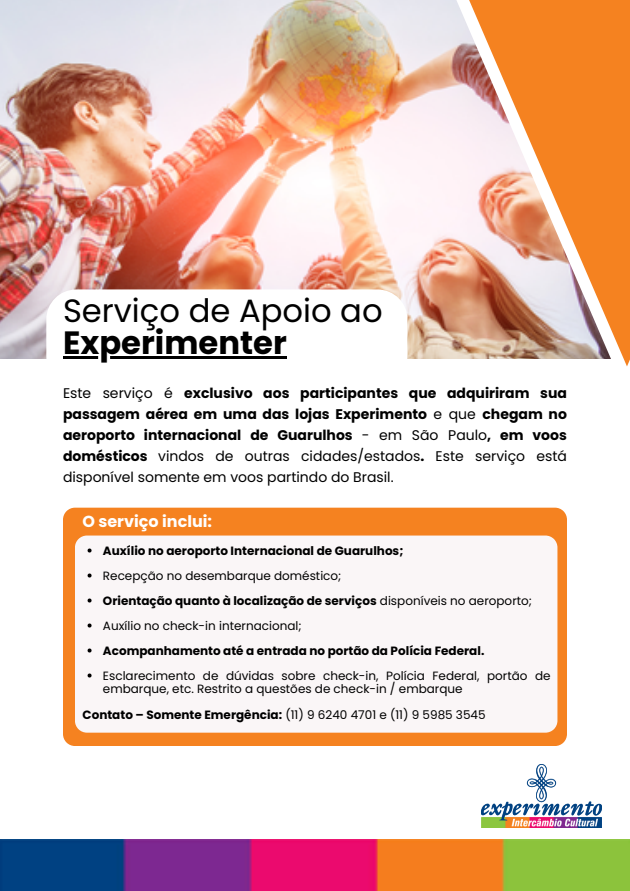
<style>
.page{position:relative;width:630px;height:891px;background:#fff}
.page>*{position:absolute;margin:0;border:0;box-sizing:border-box;transform-origin:0 0}
.t1{font:32.4px "Poppins";color:#000}
.t2{font:700 32.4px "Poppins";color:#000}
.t3{font:700 16px "Poppins";color:#fff}
.t4{font:700 14px/21.2px "Poppins";color:#000;text-align:justify}
.t5{font:12px/12.8px "Poppins";color:#000}
.t6{font:700 12px "Poppins";color:#000}
.s1{font-weight:400}
.s2{font-weight:700}
</style>
<div class="page">
<img style="left:0;top:840px;width:630px;height:51px">
<img style="left:481px;top:764px;width:120px;height:63px">
<img style="left:0;top:0;width:448px;height:359px">
<div style="left:46px;top:289px;width:361px;height:97px;background:#fff;border-radius:30px"></div>
<svg style="left:448px;top:0;width:179px;height:367px"></svg>
<img style="left:455px;top:0;width:175px;height:366px">
<hr style="left:63px;top:357px;width:224px;height:2px;background:#000">
<div style="left:63px;top:508px;width:504px;height:238px;background:#f58220"></div>
<div style="left:75px;top:536px;width:482px;height:197px;background:#faf6f7"></div>
<svg style="left:88px;top:549px;width:4px;height:4px"></svg>
<svg style="left:88px;top:574px;width:4px;height:4px"></svg>
<svg style="left:88px;top:599px;width:4px;height:4px"></svg>
<svg style="left:88px;top:624px;width:4px;height:4px"></svg>
<svg style="left:88px;top:649px;width:4px;height:4px"></svg>
<svg style="left:88px;top:674px;width:4px;height:4px"></svg>
<p class="t1" style="left:63px;top:288px;width:321px">Serviço de Apoio ao</p>
<p class="t2" style="left:63px;top:320px;width:225px">Experimenter</p>
<p class="t4" style="left:63px;top:382px;width:505px"><span class="s1">Este serviço é</span> exclusivo aos participantes que adquiriram sua passagem aérea em uma das lojas Experimento <span class="s1">e que</span> chegam no aeroporto internacional de Guarulhos <span class="s1">- em São Paulo</span>, em voos domésticos <span class="s1">vindos de outras cidades/estados</span>. <span class="s1">Este serviço está disponível somente em voos partindo do Brasil.</span></p>
<h1 class="t3" style="left:83px;top:510px;width:131px">O serviço inclui:</h1>
<h3 class="t6" style="left:103px;top:542px;width:302px">Auxílio no aeroporto Internacional de Guarulhos;</h3>
<h2 class="t5" style="left:103px;top:569px;width:240px">Recepção no desembarque doméstico;</h2>
<p class="t6" style="left:103px;top:592px;width:431px">Orientação quanto à localização de serviços <span class="s1">disponíveis no aeroporto;</span></p>
<p class="t5" style="left:103px;top:619px;width:200px">Auxílio no check-in internacional;</p>
<p class="t6" style="left:103px;top:642px;width:383px">Acompanhamento até a entrada no portão da Polícia Federal.</p>
<p class="t5" style="left:103px;top:669px;width:449px">Esclarecimento de dúvidas sobre check-in, Polícia Federal, portão de embarque, etc. Restrito a questões de check-in / embarque</p>
<p class="t5" style="left:83px;top:708px;width:405px"><span class="s2">Contato – Somente Emergência:</span> (11) 9 6240 4701 e (11) 9 5985 3545</p>
</div>
